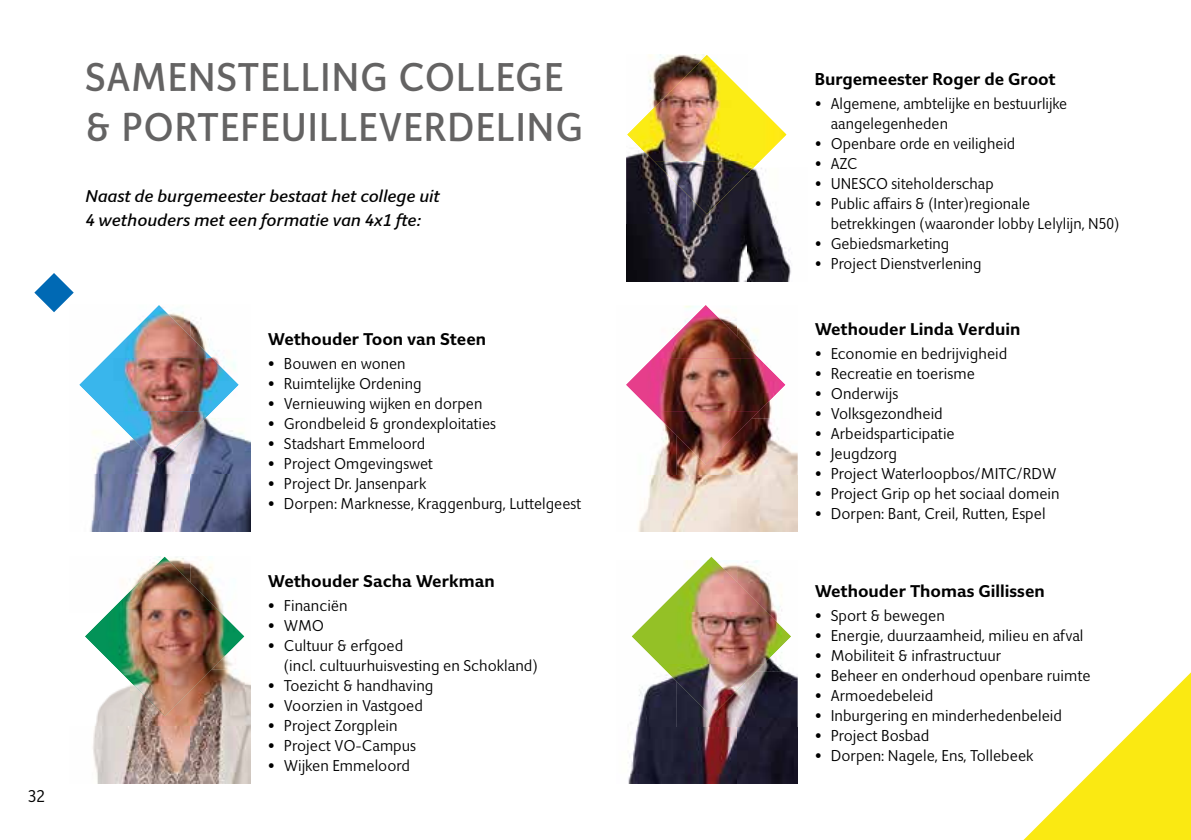
<style>
.page{position:relative;width:1191px;height:840px;background:#fff}
.page>*{position:absolute;margin:0;border:0;box-sizing:border-box;transform-origin:0 0}
.t1{font:500 40px/50px "Giacomo";letter-spacing:.025em;color:#646363;scale:.95 1}
.t2{font:700 17px "Giacomo";color:#000}
.t3{font:italic 500 17px/24px "Giacomo";color:#000}
.t4{font:17px "Giacomo";color:#000}
.t5{font:15.6px/20px "Giacomo";color:#000}
.t6{font:15.6px/20px "Giacomo";color:#000;scale:.95 1}
.t7{font:15.6px "Giacomo";color:#000;scale:.96 1}
</style>
<div class="page">
<svg style="left:34px;top:273px;width:40px;height:39px"></svg>
<img style="left:69px;top:304px;width:5px;height:8px">
<img style="left:92px;top:411px;width:38px;height:63px">
<img style="left:130px;top:418px;width:121px;height:56px">
<img style="left:90px;top:474px;width:161px;height:57px">
<img style="left:106px;top:305px;width:106px;height:53px">
<img style="left:79px;top:358px;width:160px;height:53px">
<img style="left:106px;top:411px;width:106px;height:53px">
<img style="left:758px;top:384px;width:28px;height:34px">
<img style="left:653px;top:464px;width:23px;height:11px">
<img style="left:676px;top:418px;width:121px;height:57px">
<img style="left:638px;top:475px;width:159px;height:56px">
<img style="left:653px;top:305px;width:106px;height:53px">
<img style="left:626px;top:358px;width:159px;height:53px">
<img style="left:652px;top:411px;width:106px;height:53px">
<img style="left:218px;top:592px;width:27px;height:77px">
<img style="left:95px;top:662px;width:35px;height:64px">
<img style="left:130px;top:669px;width:121px;height:57px">
<img style="left:93px;top:726px;width:158px;height:56px">
<img style="left:112px;top:556px;width:106px;height:53px">
<img style="left:85px;top:609px;width:159px;height:53px">
<img style="left:112px;top:662px;width:106px;height:53px">
<img style="left:763px;top:583px;width:21px;height:88px">
<img style="left:631px;top:636px;width:45px;height:91px">
<img style="left:676px;top:671px;width:121px;height:56px">
<img style="left:628px;top:727px;width:169px;height:55px">
<img style="left:657px;top:560px;width:110px;height:51px">
<img style="left:632px;top:611px;width:159px;height:52px">
<img style="left:659px;top:663px;width:104px;height:52px">
<svg style="left:1024px;top:672px;width:167px;height:167px"></svg>
<img style="left:649px;top:54px;width:55px;height:54px">
<img style="left:626px;top:156px;width:60px;height:68px">
<img style="left:686px;top:168px;width:90px;height:56px">
<img style="left:626px;top:224px;width:165px;height:57px">
<img style="left:654px;top:55px;width:106px;height:53px">
<img style="left:627px;top:108px;width:159px;height:53px">
<img style="left:654px;top:161px;width:106px;height:53px">
<p class="t4" style="left:28px;top:785px;width:19px">32</p>
<h1 class="t1" style="left:85px;top:53px;width:526px">SAMENSTELLING COLLEGE &amp; PORTEFEUILLEVERDELING</h1>
<p class="t2" style="left:814px;top:68px;width:243px">Burgemeester Roger de Groot</p>
<p class="t6" style="left:830px;top:94px;width:251px;text-indent:-16px">• Algemene, ambtelijke en bestuurlijke aangelegenheden</p>
<p class="t6" style="left:814px;top:134px;width:213px">• Openbare orde en veiligheid</p>
<p class="t6" style="left:814px;top:154px;width:46px">• AZC</p>
<p class="t6" style="left:814px;top:174px;width:190px">• UNESCO siteholderschap</p>
<p class="t6" style="left:830px;top:194px;width:305px;text-indent:-16px">• Public affairs &amp; (Inter)regionale betrekkingen (waaronder lobby Lelylijn, N50)</p>
<p class="t6" style="left:814px;top:234px;width:143px">• Gebiedsmarketing</p>
<p class="t6" style="left:814px;top:254px;width:177px">• Project Dienstverlening</p>
<p class="t3" style="left:85px;top:184px;width:356px">Naast de burgemeester bestaat het college uit<br>4 wethouders met een formatie van 4x1 fte:</p>
<p class="t2" style="left:268px;top:328px;width:220px">Wethouder Toon van Steen</p>
<p class="t7" style="left:268px;top:354px;width:145px">• Bouwen en wonen</p>
<p class="t7" style="left:268px;top:374px;width:162px">• Ruimtelijke Ordening</p>
<p class="t7" style="left:268px;top:394px;width:225px">• Vernieuwing wijken en dorpen</p>
<p class="t7" style="left:268px;top:414px;width:239px">• Grondbeleid &amp; grondexploitaties</p>
<p class="t7" style="left:268px;top:434px;width:165px">• Stadshart Emmeloord</p>
<p class="t7" style="left:268px;top:454px;width:173px">• Project Omgevingswet</p>
<p class="t7" style="left:268px;top:474px;width:166px">• Project Dr. Jansenpark</p>
<p class="t7" style="left:268px;top:494px;width:328px">• Dorpen: Marknesse, Kraggenburg, Luttelgeest</p>
<p class="t2" style="left:268px;top:569px;width:228px">Wethouder Sacha Werkman</p>
<p class="t5" style="left:268px;top:595px;width:81px">• Financiën</p>
<p class="t5" style="left:268px;top:615px;width:58px">• WMO</p>
<p class="t5" style="left:284px;top:635px;width:255px;text-indent:-16px">• Cultuur &amp; erfgoed<br>(incl. cultuurhuisvesting en Schokland)</p>
<p class="t5" style="left:268px;top:675px;width:167px">• Toezicht &amp; handhaving</p>
<p class="t5" style="left:268px;top:695px;width:156px">• Voorzien in Vastgoed</p>
<p class="t5" style="left:268px;top:715px;width:131px">• Project Zorgplein</p>
<p class="t5" style="left:268px;top:735px;width:150px">• Project VO-Campus</p>
<p class="t5" style="left:268px;top:755px;width:143px">• Wijken Emmeloord</p>
<p class="t2" style="left:814px;top:318px;width:207px">Wethouder Linda Verduin</p>
<p class="t5" style="left:814px;top:344px;width:194px">• Economie en bedrijvigheid</p>
<p class="t5" style="left:814px;top:364px;width:162px">• Recreatie en toerisme</p>
<p class="t5" style="left:814px;top:384px;width:85px">• Onderwijs</p>
<p class="t5" style="left:814px;top:404px;width:130px">• Volksgezondheid</p>
<p class="t5" style="left:814px;top:424px;width:142px">• Arbeidsparticipatie</p>
<p class="t5" style="left:814px;top:444px;width:84px">• Jeugdzorg</p>
<p class="t5" style="left:814px;top:464px;width:243px">• Project Waterloopbos/MITC/RDW</p>
<p class="t5" style="left:814px;top:484px;width:246px">• Project Grip op het sociaal domein</p>
<p class="t5" style="left:814px;top:504px;width:232px">• Dorpen: Bant, Creil, Rutten, Espel</p>
<p class="t2" style="left:814px;top:579px;width:232px">Wethouder Thomas Gillissen</p>
<p class="t5" style="left:814px;top:605px;width:132px">• Sport &amp; bewegen</p>
<p class="t5" style="left:814px;top:625px;width:270px">• Energie, duurzaamheid, milieu en afval</p>
<p class="t5" style="left:814px;top:645px;width:188px">• Mobiliteit &amp; infrastructuur</p>
<p class="t5" style="left:814px;top:665px;width:277px">• Beheer en onderhoud openbare ruimte</p>
<p class="t5" style="left:814px;top:685px;width:120px">• Armoedebeleid</p>
<p class="t5" style="left:814px;top:705px;width:249px">• Inburgering en minderhedenbeleid</p>
<p class="t5" style="left:814px;top:725px;width:116px">• Project Bosbad</p>
<p class="t5" style="left:814px;top:745px;width:220px">• Dorpen: Nagele, Ens, Tollebeek</p>
</div>
